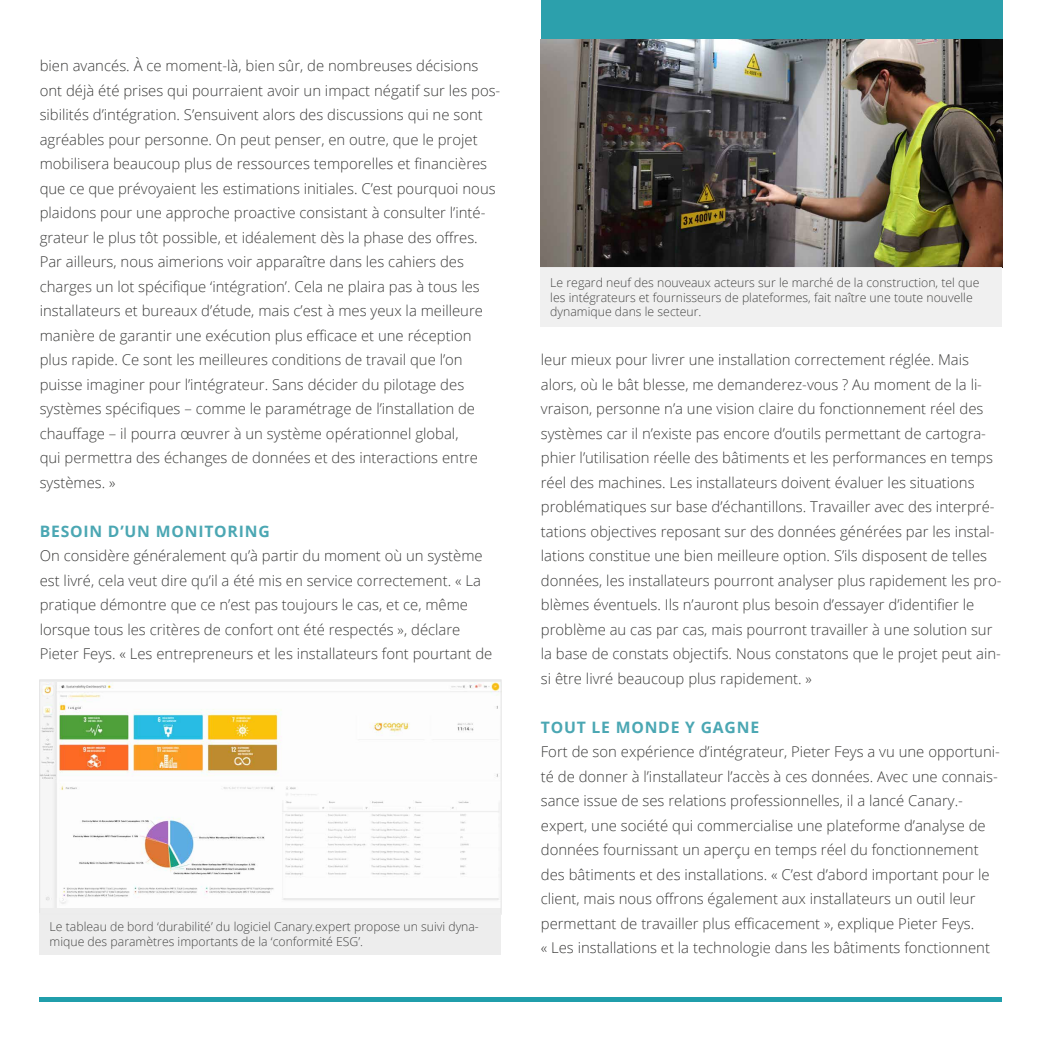
<style>
.page{position:relative;width:1042px;height:1042px;background:#fff}
.page>*{position:absolute;margin:0;border:0;box-sizing:border-box;transform-origin:0 0}
.t1{font:700 15.75px "Open Sans";letter-spacing:.05em;color:#4ba7b3}
.t2{font:300 14.88px/24.5px "Open Sans";color:#3c3c3b}
.t3{font:300 12.25px/14.7px "Open Sans";color:#3c3c3b}
</style>
<div class="page">
<div style="left:40px;top:997px;width:962px;height:5px;background:#209eab"></div>
<div style="left:541px;top:0;width:461px;height:40px;background:#2ca0ac"></div>
<div style="left:40px;top:680px;width:461px;height:234px;background:linear-gradient(to right,#f2f2f2,#f2f2f2)"></div>
<img style="left:41px;top:683px;width:458px;height:225px">
<div style="left:39px;top:679px;width:462px;height:235px;border:1px solid #e3e3e3"></div>
<div style="left:40px;top:913px;width:461px;height:41px;background:#ededed"></div>
<img style="left:541px;top:40px;width:461px;height:227px">
<div style="left:540px;top:267px;width:462px;height:60px;background:#f0f0f0"></div>
<p class="t2" style="left:40px;top:53px;width:462px">bien avancés. À ce moment-là, bien sûr, de nombreuses décisions ont déjà été prises qui pourraient avoir un impact négatif sur les pos&shy;sibilités d’intégration. S’ensuivent alors des discussions qui ne sont agréables pour personne. On peut penser, en outre, que le projet mobilisera beaucoup plus de ressources temporelles et financières que ce que prévoyaient les estimations initiales. C’est pourquoi nous plaidons pour une approche proactive consistant à consulter l’inté&shy;grateur le plus tôt possible, et idéalement dès la phase des offres.<br>Par ailleurs, nous aimerions voir apparaître dans les cahiers des charges un lot spécifique ‘intégration’. Cela ne plaira pas à tous les installateurs et bureaux d’étude, mais c’est à mes yeux la meilleure manière de garantir une exécution plus efficace et une réception plus rapide. Ce sont les meilleures conditions de travail que l’on puisse imaginer pour l’intégrateur. Sans décider du pilotage des systèmes spécifiques – comme le paramétrage de l’installation de chauffage – il pourra œuvrer à un système opérationnel global,<br>qui permettra des échanges de données et des interactions entre systèmes. »</p>
<p class="t1" style="left:40px;top:520px;width:232px">BESOIN D’UN MONITORING</p>
<p class="t2" style="left:40px;top:543px;width:454px">On considère généralement qu’à partir du moment où un système est livré, cela veut dire qu’il a été mis en service correctement. « La pratique démontre que ce n’est pas toujours le cas, et ce, même lorsque tous les critères de confort ont été respectés », déclare Pieter Feys. « Les entrepreneurs et les installateurs font pourtant de</p>
<p class="t3" style="left:50px;top:919px;width:431px">Le tableau de bord ‘durabilité’ du logiciel Canary.expert propose un suivi dyna&shy;mique des paramètres importants de la ‘conformité ESG’.</p>
<p class="t3" style="left:550px;top:275px;width:430px">Le regard neuf des nouveaux acteurs sur le marché de la construction, tel que les intégrateurs et fournisseurs de plateformes, fait naître une toute nouvelle dynamique dans le secteur.</p>
<p class="t2" style="left:541px;top:347px;width:462px">leur mieux pour livrer une installation correctement réglée. Mais alors, où le bât blesse, me demanderez-vous ? Au moment de la li&shy;vraison, personne n’a une vision claire du fonctionnement réel des systèmes car il n’existe pas encore d’outils permettant de cartogra&shy;phier l’utilisation réelle des bâtiments et les performances en temps réel des machines. Les installateurs doivent évaluer les situations problématiques sur base d’échantillons. Travailler avec des interpré&shy;tations objectives reposant sur des données générées par les instal&shy;lations constitue une bien meilleure option. S’ils disposent de telles données, les installateurs pourront analyser plus rapidement les pro&shy;blèmes éventuels. Ils n’auront plus besoin d’essayer d’identifier le problème au cas par cas, mais pourront travailler à une solution sur la base de constats objectifs. Nous constatons que le projet peut ain&shy;si être livré beaucoup plus rapidement. »</p>
<p class="t1" style="left:541px;top:716px;width:220px">TOUT LE MONDE Y GAGNE</p>
<p class="t2" style="left:541px;top:739px;width:460px">Fort de son expérience d’intégrateur, Pieter Feys a vu une opportuni&shy;té de donner à l’installateur l’accès à ces données. Avec une connais&shy;sance issue de ses relations professionnelles, il a lancé Canary.- expert, une société qui commercialise une plateforme d’analyse de données fournissant un aperçu en temps réel du fonctionnement des bâtiments et des installations. « C’est d’abord important pour le client, mais nous offrons également aux installateurs un outil leur permettant de travailler plus efficacement », explique Pieter Feys.<br>« Les installations et la technologie dans les bâtiments fonctionnent</p>
</div>
